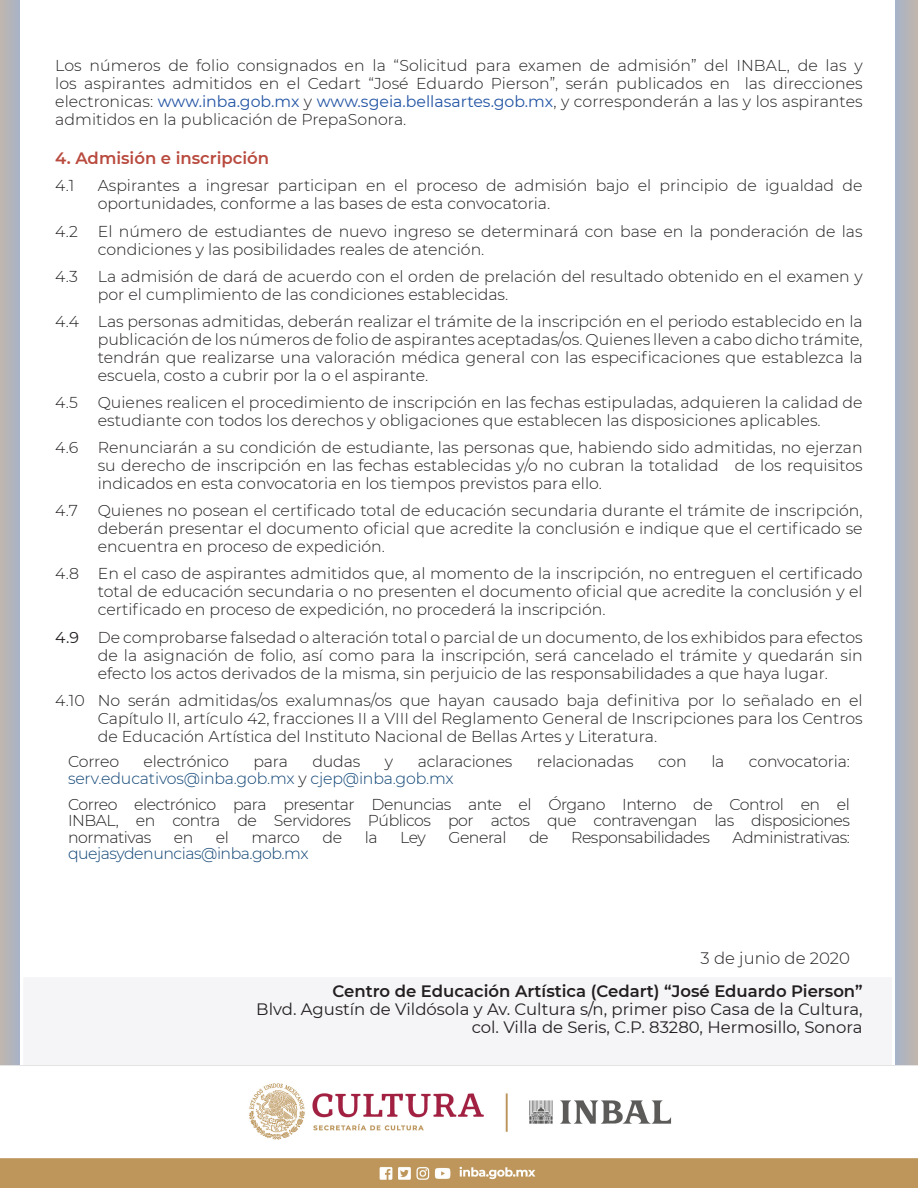
<style>
.page{position:relative;width:918px;height:1188px;background:#fff}
.page>*{position:absolute;margin:0;border:0;box-sizing:border-box;transform-origin:0 0}
.t1{font:16.5px "Montserrat";color:#231f20}
.t2{font:600 16.5px "Montserrat";color:#231f20}
.t3{font:600 16.5px "Montserrat";color:#b94a3e}
.Body_Text{font:300 16.5px "Montserrat";color:#231f20}
.Body_Text-2{font:300 15.75px/18px "Montserrat";color:#231f20;text-align:justify}
.Body_Text-3{font:300 15.75px "Montserrat";letter-spacing:-.01em;color:#0f4475}
.Body_Text-4{font:300 15.75px "Montserrat";letter-spacing:-.03em;color:#231f20}
.Body_Text-5{font:300 15.75px "Montserrat";letter-spacing:-.03em;color:#0f4475}
.s1{font-weight:400;color:#2254a4}
.s2{font-weight:400}
.s3{color:#231f20}
</style>
<div class="page">
<div style="left:0;top:0;width:20px;height:1188px;background:#b5b5b9"></div>
<div style="left:23px;top:977px;width:869px;height:103px;background:#f5f5f7"></div>
<div style="left:896px;top:0;width:22px;height:1188px;background:#b2b4bb"></div>
<img style="left:0;top:1065px;width:918px;height:123px">
<p class="Body_Text-2" style="left:55px;top:55px;width:809px">Los números de folio consignados en la “Solicitud para examen de admisión” del INBAL, de las y los aspirantes admitidos en el Cedart “José Eduardo Pierson”, serán publicados en las direcciones electronicas: <span class="s1">www.inba.gob.mx</span> y <span class="s1">www.sgeia.bellasartes.gob.mx</span>, y corresponderán a las y los aspirantes admitidos en la publicación de PrepaSonora.</p>
<p class="t3" style="left:55px;top:147px;width:215px">4. Admisión e inscripción</p>
<p class="Body_Text-2" style="left:55px;top:176px;width:21px">4.1</p>
<p class="Body_Text-2" style="left:98px;top:176px;width:766px">Aspirantes a ingresar participan en el proceso de admisión bajo el principio de igualdad de oportunidades, conforme a las bases de esta convocatoria.</p>
<p class="Body_Text-2" style="left:55px;top:221px;width:24px">4.2</p>
<p class="Body_Text-2" style="left:98px;top:221px;width:766px">El número de estudiantes de nuevo ingreso se determinará con base en la ponderación de las condiciones y las posibilidades reales de atención.</p>
<p class="Body_Text-2" style="left:55px;top:267px;width:24px">4.3</p>
<p class="Body_Text-2" style="left:98px;top:267px;width:767px">La admisión de dará de acuerdo con el orden de prelación del resultado obtenido en el examen y por el cumplimiento de las condiciones establecidas.</p>
<p class="Body_Text-2" style="left:98px;top:312px;width:766px;text-indent:-43px">4.4 Las personas admitidas, deberán realizar el trámite de la inscripción en el periodo establecido en la publicación de los números de folio de aspirantes aceptadas/os. Quienes lleven a cabo dicho trámite, tendrán que realizarse una valoración médica general con las especificaciones que establezca la escuela, costo a cubrir por la o el aspirante.</p>
<p class="Body_Text-2" style="left:55px;top:393px;width:24px">4.5</p>
<p class="Body_Text-2" style="left:98px;top:393px;width:766px">Quienes realicen el procedimiento de inscripción en las fechas estipuladas, adquieren la calidad de estudiante con todos los derechos y obligaciones que establecen las disposiciones aplicables.</p>
<p class="Body_Text-2" style="left:98px;top:438px;width:766px;text-indent:-43px">4.6 Renunciarán a su condición de estudiante, las personas que, habiendo sido admitidas, no ejerzan su derecho de inscripción en las fechas establecidas y/o no cubran la totalidad de los requisitos indicados en esta convocatoria en los tiempos previstos para ello.</p>
<p class="Body_Text-2" style="left:55px;top:501px;width:24px">4.7</p>
<p class="Body_Text-2" style="left:98px;top:501px;width:766px">Quienes no posean el certificado total de educación secundaria durante el trámite de inscripción, deberán presentar el documento oficial que acredite la conclusión e indique que el certificado se encuentra en proceso de expedición.</p>
<p class="Body_Text-2" style="left:98px;top:564px;width:766px;text-indent:-43px">4.8 En el caso de aspirantes admitidos que, al momento de la inscripción, no entreguen el certificado total de educación secundaria o no presenten el documento oficial que acredite la conclusión y el certificado en proceso de expedición, no procederá la inscripción.</p>
<p class="Body_Text-2" style="left:98px;top:628px;width:766px;text-indent:-43px"><span class="s2">4.9</span> De comprobarse falsedad o alteración total o parcial de un documento, de los exhibidos para efectos de la asignación de folio, así como para la inscripción, será cancelado el trámite y quedarán sin efecto los actos derivados de la misma, sin perjuicio de las responsabilidades a que haya lugar.</p>
<p class="Body_Text-2" style="left:98px;top:691px;width:766px;text-indent:-43px">4.10 No serán admitidas/os exalumnas/os que hayan causado baja definitiva por lo señalado en el Capítulo II, artículo 42, fracciones II a VIII del Reglamento General de Inscripciones para los Centros de Educación Artística del Instituto Nacional de Bellas Artes y Literatura.</p>
<p class="Body_Text-2" style="left:68px;top:752px;width:53px">Correo</p>
<p class="Body_Text-2" style="left:144px;top:752px;width:87px">electrónico</p>
<p class="Body_Text-2" style="left:253px;top:752px;width:36px">para</p>
<p class="Body_Text-2" style="left:312px;top:752px;width:49px">dudas</p>
<p class="Body_Text-2" style="left:385px;top:752px;width:10px">y</p>
<p class="Body_Text-2" style="left:418px;top:752px;width:96px">aclaraciones</p>
<p class="Body_Text-2" style="left:537px;top:752px;width:98px">relacionadas</p>
<p class="Body_Text-2" style="left:658px;top:752px;width:30px">con</p>
<p class="Body_Text-2" style="left:711px;top:752px;width:15px">la</p>
<p class="Body_Text-2" style="left:749px;top:752px;width:102px">convocatoria:</p>
<p class="Body_Text-3" style="left:68px;top:768px;width:387px">serv.educativos@inba.gob.mx <span class="s3">y</span> cjep@inba.gob.mx</p>
<p class="Body_Text-2" style="left:68px;top:795px;width:783px;line-height:16.5px">Correo electrónico para presentar Denuncias ante el Órgano Interno de Control en el INBAL, en contra de Servidores Públicos por actos que contravengan las disposiciones normativas</p>
<p class="Body_Text-2" style="left:174px;top:827px;width:21px">en</p>
<p class="Body_Text-2" style="left:216px;top:827px;width:15px">el</p>
<p class="Body_Text-2" style="left:252px;top:827px;width:50px">marco</p>
<p class="Body_Text-2" style="left:323px;top:827px;width:21px">de</p>
<p class="Body_Text-2" style="left:365px;top:827px;width:14px">la</p>
<p class="Body_Text-2" style="left:400px;top:827px;width:27px">Ley</p>
<p class="Body_Text-4" style="left:448px;top:826px;width:60px">General</p>
<p class="Body_Text-2" style="left:529px;top:827px;width:21px">de</p>
<p class="Body_Text-4" style="left:571px;top:826px;width:140px">Responsabilidades</p>
<p class="Body_Text-4" style="left:733px;top:826px;width:119px">Administrativas:</p>
<p class="Body_Text-5" style="left:68px;top:843px;width:242px">quejasydenuncias@inba.gob.mx</p>
<p class="Body_Text" style="left:701px;top:947px;width:151px">3 de junio de 2020</p>
<p class="t2" style="left:333px;top:980px;width:532px">Centro de Educación Artística (Cedart) “José Eduardo Pierson”</p>
<p class="t1" style="left:256px;top:998px;width:608px">Blvd. Agustín de Vildósola y Av. Cultura s/n, primer piso Casa de la Cultura,</p>
<p class="t1" style="left:472px;top:1016px;width:393px">col. Villa de Seris, C.P. 83280, Hermosillo, Sonora</p>
</div>
